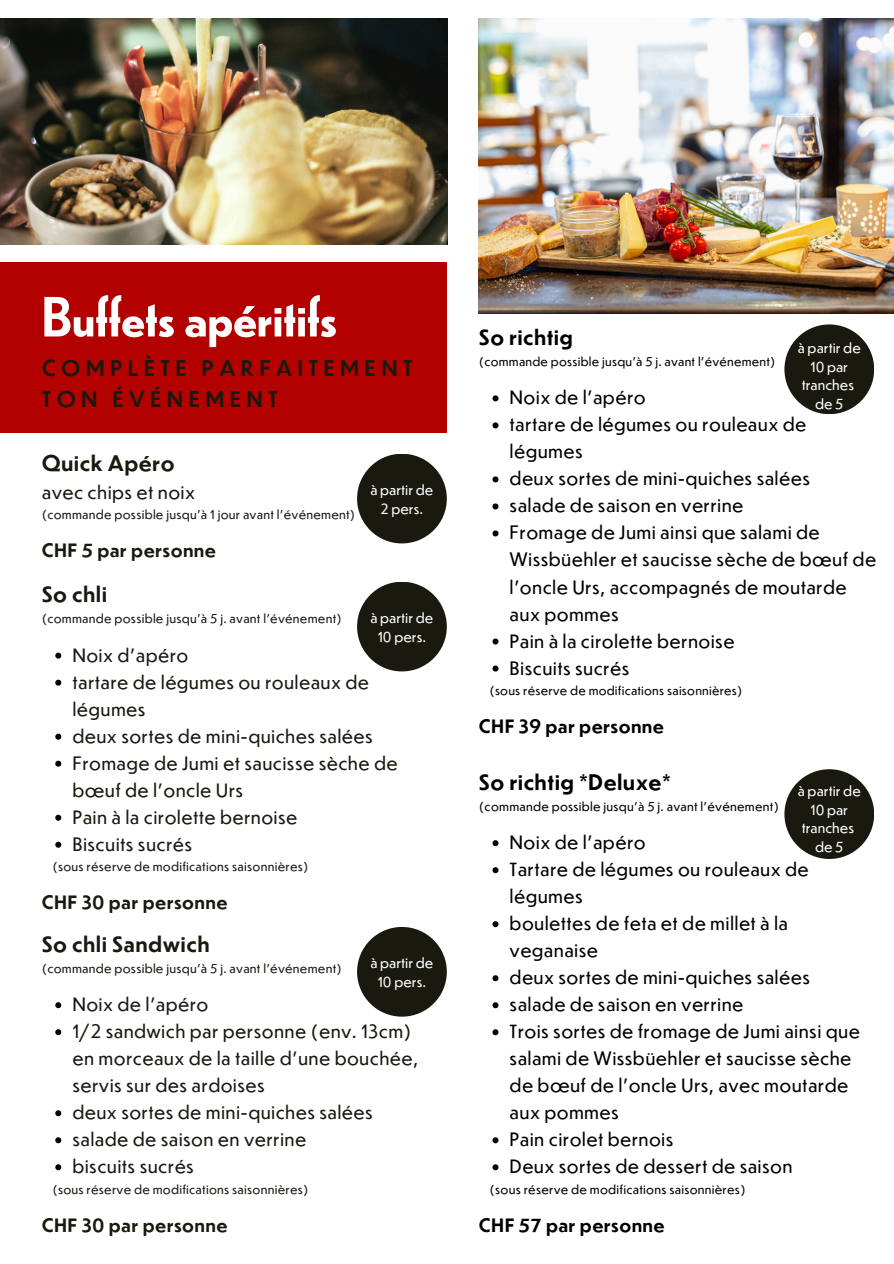
<style>
.page{position:relative;width:894px;height:1264px;background:#fff}
.page>*{position:absolute;margin:0;border:0;box-sizing:border-box;transform-origin:0 0}
.t1{font:500 52.95px "Dunbar Low";color:#fff}
.t2{font:500 21.15px/31.8px "Dunbar Text";letter-spacing:.25em;color:#191910}
.t3{font:700 21px "Dunbar Text";letter-spacing:.02em;color:#191910}
.t4{font:700 21px "Dunbar Text";letter-spacing:.02em;color:#000}
.t5{font:700 20.7px "Dunbar Text";letter-spacing:.02em;color:#000}
.t6{font:18px/27px "Dunbar Text";letter-spacing:.02em;color:#000}
.t7{font:18px/27px "Dunbar Text";letter-spacing:.02em;color:#191910}
.t8{font:700 18px "Dunbar Text";letter-spacing:.02em;color:#191910}
.t9{font:700 18px "Dunbar Text";letter-spacing:.02em;color:#000}
.t10{font:13.5px/18.9px "Dunbar Text";color:#fff;text-align:center}
.t11{font:12px "Dunbar Text";letter-spacing:.02em;color:#191910}
.t12{font:12px "Dunbar Text";letter-spacing:.02em;color:#000}
.t13{font:11.85px "Dunbar Text";letter-spacing:.02em;color:#000}
</style>
<div class="page">
<div style="left:0;top:262px;width:446px;height:170px;background:#b30000"></div>
<img style="left:0;top:18px;width:447px;height:226px">
<div style="left:357px;top:581px;width:89px;height:90px;background:#191910;border-radius:50%"></div>
<svg style="left:492px;top:395px;width:6px;height:6px"></svg>
<svg style="left:492px;top:422px;width:6px;height:6px"></svg>
<svg style="left:492px;top:476px;width:6px;height:6px"></svg>
<svg style="left:492px;top:503px;width:6px;height:6px"></svg>
<svg style="left:492px;top:530px;width:6px;height:6px"></svg>
<svg style="left:492px;top:638px;width:6px;height:6px"></svg>
<svg style="left:492px;top:665px;width:6px;height:6px"></svg>
<div style="left:784px;top:324px;width:89px;height:90px;background:#191910;border-radius:50%"></div>
<div style="left:357px;top:453px;width:89px;height:90px;background:#191910;border-radius:50%"></div>
<svg style="left:55px;top:1002px;width:6px;height:6px"></svg>
<svg style="left:55px;top:1029px;width:6px;height:6px"></svg>
<svg style="left:55px;top:1110px;width:6px;height:6px"></svg>
<svg style="left:55px;top:1137px;width:6px;height:6px"></svg>
<svg style="left:55px;top:1164px;width:6px;height:6px"></svg>
<svg style="left:492px;top:840px;width:6px;height:6px"></svg>
<svg style="left:492px;top:867px;width:6px;height:6px"></svg>
<svg style="left:492px;top:921px;width:6px;height:6px"></svg>
<svg style="left:492px;top:975px;width:6px;height:6px"></svg>
<svg style="left:492px;top:1002px;width:6px;height:6px"></svg>
<svg style="left:492px;top:1029px;width:6px;height:6px"></svg>
<svg style="left:492px;top:1137px;width:6px;height:6px"></svg>
<svg style="left:492px;top:1164px;width:6px;height:6px"></svg>
<svg style="left:55px;top:652px;width:6px;height:6px"></svg>
<svg style="left:55px;top:679px;width:6px;height:6px"></svg>
<svg style="left:55px;top:733px;width:6px;height:6px"></svg>
<svg style="left:55px;top:760px;width:6px;height:6px"></svg>
<svg style="left:55px;top:814px;width:6px;height:6px"></svg>
<svg style="left:55px;top:841px;width:6px;height:6px"></svg>
<img style="left:479px;top:18px;width:414px;height:295px">
<div style="left:357px;top:926px;width:89px;height:90px;background:#191910;border-radius:50%"></div>
<div style="left:784px;top:769px;width:89px;height:90px;background:#191910;border-radius:50%"></div>
<p class="t1" style="left:42px;top:280px;width:297px">Buffets apéritifs</p>
<p class="t2" style="left:42px;top:351px;width:372px">COMPLÈTE PARFAITEMENT<br>TON ÉVÉNEMENT</p>
<p class="t3" style="left:42px;top:448px;width:134px">Quick Apéro</p>
<p class="t7" style="left:42px;top:477px;width:155px">avec chips et noix</p>
<p class="t11" style="left:42px;top:506px;width:315px">(commande possible jusqu'à 1 jour avant l'événement)</p>
<p class="t8" style="left:42px;top:538px;width:176px">CHF 5 par personne</p>
<p class="t10" style="left:370px;top:479px;width:64px">à partir de<br>2 pers.</p>
<h3 class="t3" style="left:42px;top:580px;width:67px">So chli</h3>
<h5 class="t11" style="left:42px;top:610px;width:301px">(commande possible jusqu'à 5 j. avant l'événement)</h5>
<p class="t7" style="left:72px;top:640px;width:117px">Noix d'apéro</p>
<p class="t7" style="left:72px;top:667px;width:298px">tartare de légumes ou rouleaux de légumes</p>
<p class="t7" style="left:72px;top:721px;width:302px">deux sortes de mini-quiches salées</p>
<p class="t7" style="left:72px;top:748px;width:327px">Fromage de Jumi et saucisse sèche de bœuf de l'oncle Urs</p>
<p class="t7" style="left:72px;top:802px;width:226px">Pain à la cirolette bernoise</p>
<p class="t7" style="left:72px;top:829px;width:121px">Biscuits sucrés</p>
<p class="t11" style="left:52px;top:858px;width:257px">(sous réserve de modifications saisonnières)</p>
<p class="t8" style="left:42px;top:890px;width:187px">CHF 30 par personne</p>
<p class="t10" style="left:370px;top:607px;width:64px">à partir de<br>10 pers.</p>
<h3 class="t3" style="left:42px;top:929px;width:169px">So chli Sandwich</h3>
<h5 class="t11" style="left:42px;top:960px;width:301px">(commande possible jusqu'à 5 j. avant l'événement)</h5>
<h5 class="t7" style="left:72px;top:990px;width:137px">Noix de l'apéro</h5>
<p class="t7" style="left:72px;top:1017px;width:347px">1/2 sandwich par personne (env. 13cm) en morceaux de la taille d'une bouchée, servis sur des ardoises</p>
<p class="t7" style="left:72px;top:1098px;width:302px">deux sortes de mini-quiches salées</p>
<p class="t7" style="left:72px;top:1125px;width:235px">salade de saison en verrine</p>
<p class="t7" style="left:72px;top:1152px;width:123px">biscuits sucrés</p>
<p class="t11" style="left:52px;top:1180px;width:257px">(sous réserve de modifications saisonnières)</p>
<p class="t8" style="left:42px;top:1212px;width:187px">CHF 30 par personne</p>
<p class="t10" style="left:370px;top:952px;width:64px">à partir de<br>10 pers.</p>
<p class="t5" style="left:479px;top:323px;width:95px">So richtig</p>
<h1 class="t13" style="left:479px;top:353px;width:298px">(commande possible jusqu'à 5 j. avant l'événement)</h1>
<h2 class="t6" style="left:509px;top:383px;width:137px">Noix de l'apéro</h2>
<p class="t6" style="left:509px;top:410px;width:298px">tartare de légumes ou rouleaux de légumes</p>
<p class="t6" style="left:509px;top:464px;width:302px">deux sortes de mini-quiches salées</p>
<p class="t6" style="left:509px;top:491px;width:235px">salade de saison en verrine</p>
<h3 class="t6" style="left:509px;top:518px;width:368px">Fromage de Jumi ainsi que salami de<br>Wissbüehler et saucisse sèche de bœuf de l'oncle Urs, accompagnés de moutarde aux pommes</h3>
<h5 class="t6" style="left:509px;top:626px;width:226px">Pain à la cirolette bernoise</h5>
<p class="t6" style="left:509px;top:653px;width:121px">Biscuits sucrés</p>
<p class="t13" style="left:489px;top:682px;width:254px">(sous réserve de modifications saisonnières)</p>
<p class="t9" style="left:479px;top:713px;width:186px">CHF 39 par personne</p>
<p class="t10" style="left:797px;top:337px;width:64px">à partir de<br>10 par tranches de5</p>
<p class="t4" style="left:479px;top:767px;width:193px">So richtig *Deluxe*</p>
<p class="t12" style="left:479px;top:798px;width:301px">(commande possible jusqu'à 5 j. avant l'événement)</p>
<h3 class="t6" style="left:509px;top:828px;width:137px">Noix de l'apéro</h3>
<p class="t6" style="left:509px;top:855px;width:300px">Tartare de légumes ou rouleaux de légumes</p>
<p class="t6" style="left:509px;top:909px;width:280px">boulettes de feta et de millet à la veganaise</p>
<p class="t6" style="left:509px;top:963px;width:302px">deux sortes de mini-quiches salées</p>
<p class="t6" style="left:509px;top:990px;width:235px">salade de saison en verrine</p>
<p class="t6" style="left:509px;top:1017px;width:352px">Trois sortes de fromage de Jumi ainsi que salami de Wissbüehler et saucisse sèche de bœuf de l'oncle Urs, avec moutarde aux pommes</p>
<p class="t6" style="left:509px;top:1125px;width:165px">Pain cirolet bernois</p>
<p class="t6" style="left:509px;top:1152px;width:284px">Deux sortes de dessert de saison</p>
<p class="t12" style="left:489px;top:1180px;width:257px">(sous réserve de modifications saisonnières)</p>
<p class="t9" style="left:479px;top:1212px;width:187px">CHF 57 par personne</p>
<h3 class="t10" style="left:797px;top:780px;width:64px">à partir de<br>10 par tranches de5</h3>
</div>
